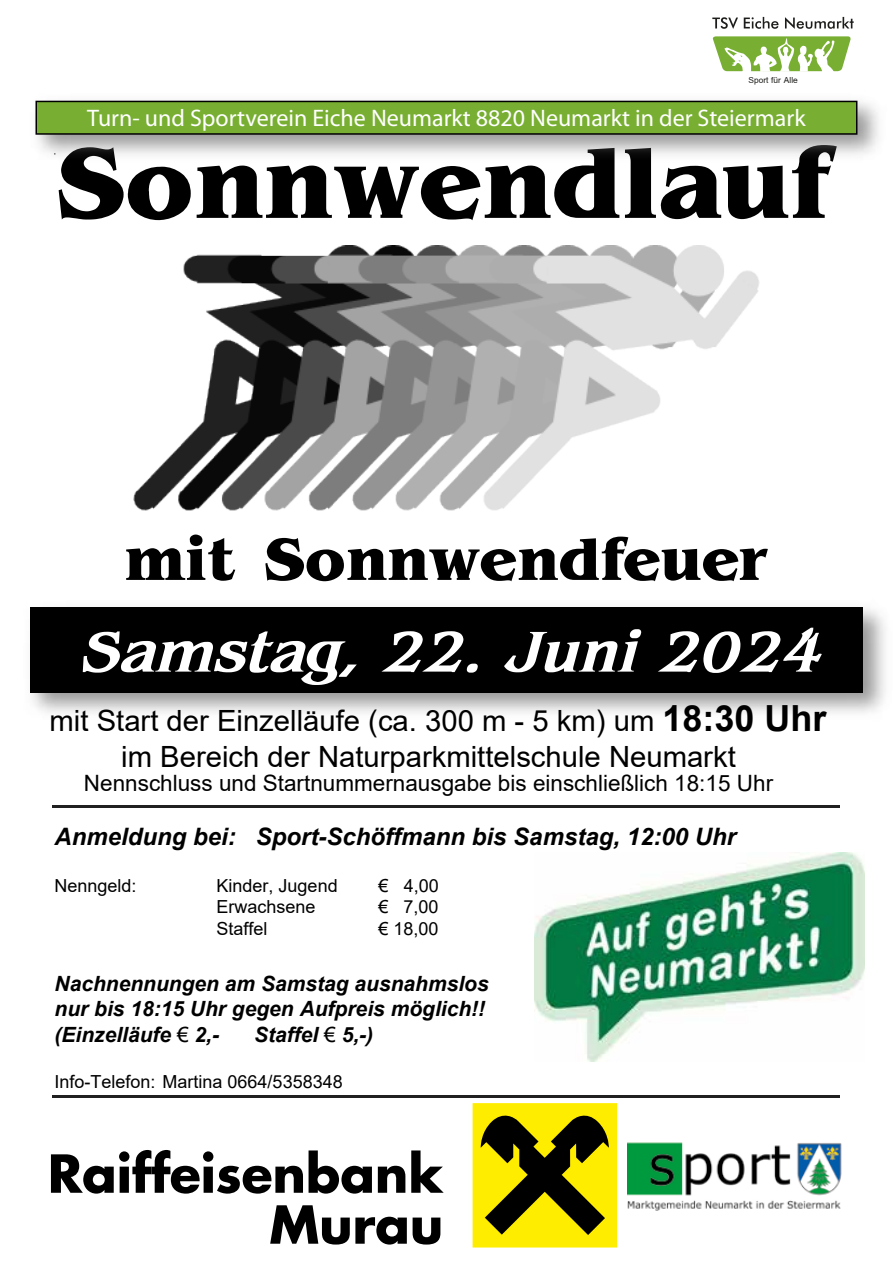
<style>
.page{position:relative;width:893px;height:1263px;background:#fff}
.page>*{position:absolute;margin:0;border:0;box-sizing:border-box;transform-origin:0 0}
.t1{font:700 111px "Benguiat";color:#000}
.t2{font:700 66px "Benguiat";color:#000}
.t3{font:italic 700 60px "Benguiat";color:#fff}
.t4{font:29.25px/36.5px "Arial";color:#000}
.t5{font:24px "Myriad Pro";color:#fff}
.t6{font:italic 700 24px "Arial";color:#000}
.t7{font:22.5px "Arial";color:#000}
.t8{font:italic 700 21px/25.2px "Arial";color:#000}
.t9{font:18px "Arial";color:#000}
.t10{font:12.75px "Browallia UPC";color:#1d1d1b}
.t11{font:700 6px "Arial";color:#000}
.s1{font-weight:700;font-size:36px}
.s2{font-weight:400;font-style:normal}
</style>
<div class="page">
<img style="left:535px;top:853px;width:329px;height:209px">
<img style="left:30px;top:607px;width:856px;height:106px">
<div style="left:30px;top:608px;width:833px;height:85px;background:#000"></div>
<hr style="left:53px;top:805px;width:787px;height:3px;background:#202020">
<img style="left:133px;top:245px;width:626px;height:266px">
<hr style="left:53px;top:1095px;width:787px;height:3px;background:#202020">
<img style="left:35px;top:100px;width:844px;height:55px">
<div style="left:35px;top:101px;width:822px;height:34px;background:#78af32;border:2px solid #000"></div>
<svg style="left:712px;top:17px;width:26px;height:12px"></svg>
<svg style="left:744px;top:17px;width:34px;height:12px"></svg>
<svg style="left:785px;top:17px;width:69px;height:12px"></svg>
<svg style="left:713px;top:36px;width:137px;height:36px"></svg>
<svg style="left:472px;top:1103px;width:145px;height:145px;background:#a59906"></svg>
<svg style="left:51px;top:1150px;width:321px;height:44px"></svg>
<svg style="left:378px;top:1166px;width:27px;height:27px"></svg>
<svg style="left:411px;top:1150px;width:33px;height:43px"></svg>
<svg style="left:270px;top:1205px;width:137px;height:40px"></svg>
<svg style="left:413px;top:1218px;width:27px;height:27px"></svg>
<img style="left:627px;top:1142px;width:215px;height:69px">
<p class="t10" style="left:748px;top:72px;width:51px">Sport für Alle</p>
<p class="t5" style="left:87px;top:103px;width:720px">Turn- und Sportverein Eiche Neumarkt 8820 Neumarkt in der Steiermark</p>
<p class="t11" style="left:54px;top:148px;width:3px">,</p>
<h1 class="t1" style="left:56px;top:140px;width:774px">Sonnwendlauf</h1>
<h2 class="t2" style="left:125px;top:533px;width:644px">mit Sonnwendfeuer</h2>
<h3 class="t3" style="left:78px;top:618px;width:742px">Samstag, 22. Juni 2024</h3>
<h3 class="t4" style="left:121px;top:702px;width:707px;text-indent:-72px">mit Start der Einzelläufe (ca. 300 m - 5 km) um <span class="s1">18:30 Uhr </span>im Bereich der Naturparkmittelschule Neumarkt</h3>
<p class="t7" style="left:84px;top:768px;width:691px">Nennschluss und Startnummernausgabe bis einschließlich 18:15 Uhr</p>
<p class="t6" style="left:55px;top:820px;width:683px">Anmeldung bei: Sport-Schöffmann bis Samstag, 12:00 Uhr</p>
<p class="t9" style="left:55px;top:873px;width:84px">Nenngeld:</p>
<p class="t9" style="left:217px;top:873px;width:123px">Kinder, Jugend</p>
<p class="t9" style="left:379px;top:873px;width:62px">€ 4,00</p>
<p class="t9" style="left:217px;top:894px;width:101px">Erwachsene</p>
<p class="t9" style="left:379px;top:894px;width:62px">€ 7,00</p>
<p class="t9" style="left:217px;top:916px;width:53px">Staffel</p>
<p class="t9" style="left:379px;top:916px;width:62px">€ 18,00</p>
<p class="t8" style="left:55px;top:972px;width:436px">Nachnennungen am Samstag ausnahmslos nur bis 18:15 Uhr gegen Aufpreis möglich!! (Einzelläufe <span class="s2">€</span> 2,-</p>
<p class="t8" style="left:254px;top:1022px;width:121px">Staffel <span class="s2">€</span> 5,-)</p>
<p class="t9" style="left:55px;top:1070px;width:290px">Info-Telefon: Martina 0664/5358348</p>
</div>
